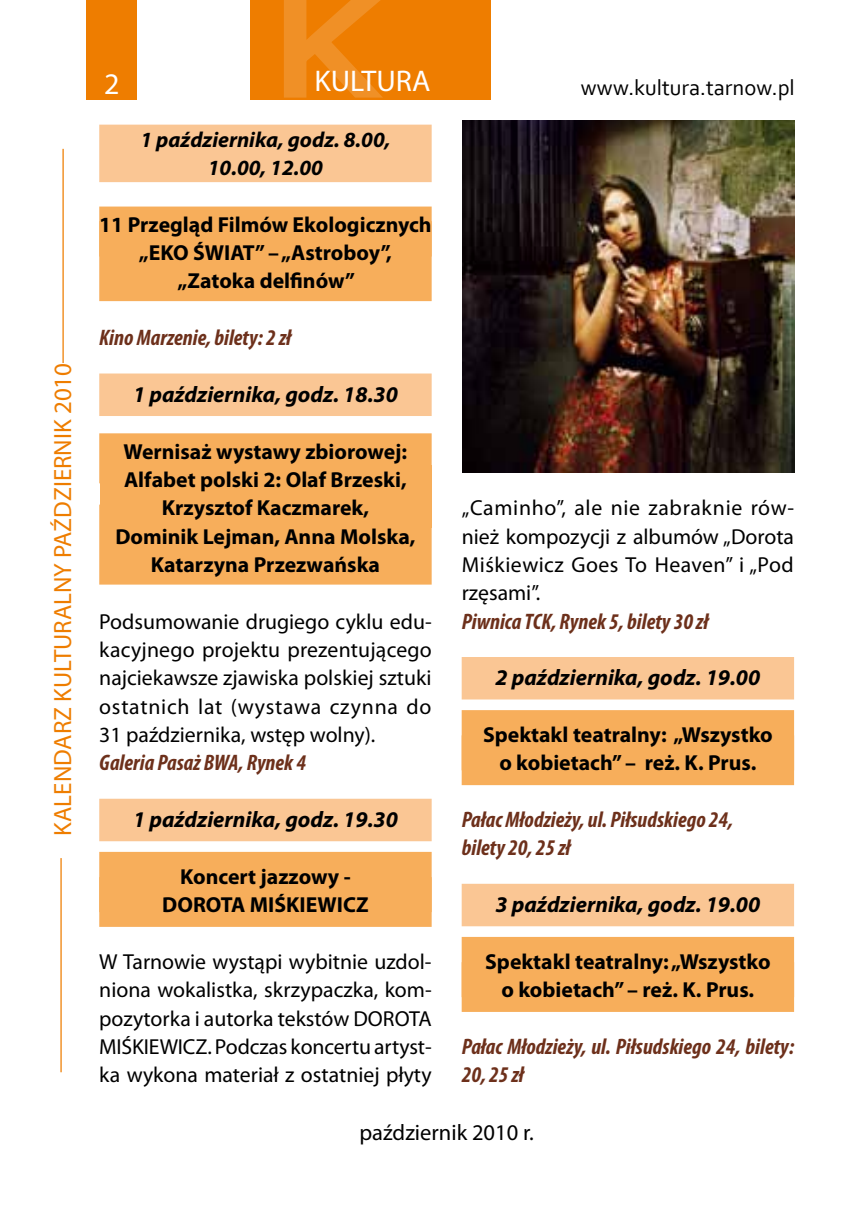
<style>
.page{position:relative;width:865px;height:1219px;background:#fff}
.page>*{position:absolute;margin:0;border:0;box-sizing:border-box;transform-origin:0 0}
.t1{font:30px "Myriad Pro";color:#fff}
.t2{font:25px "Myriad Pro";color:#ee7d00}
.t3{font:italic 700 condensed 22.5px/28.2px "Myriad Pro";color:#6d301b}
.t4{font:italic 700 22.5px "Myriad Pro";color:#000}
.t5{font:22.5px "Corbel";color:#000}
.t6{font:22.5px "Myriad Pro";color:#000}
.t7{font:21.75px/28.2px "Myriad Pro";color:#000;text-align:justify}
.t8{font:700 21.75px/28.2px "Myriad Pro";color:#000;text-align:center}
.t9{font:italic 700 21.75px/28.2px "Myriad Pro";color:#000;text-align:center}
</style>
<div class="page">
<div style="left:86px;top:0;width:51px;height:99px;background:#ee7d00"></div>
<div style="left:250px;top:0;width:241px;height:99px;background:#ee7d00"></div>
<svg style="left:281px;top:0;width:164px;height:100px"></svg>
<hr style="left:62px;top:149px;width:2px;height:214px;background:#ee7d00">
<hr style="left:60px;top:858px;width:2px;height:214px;background:#ee7d00">
<div style="left:100px;top:465px;width:332px;height:63px;background:#f7ae5b"></div>
<div style="left:99px;top:125px;width:332px;height:57px;background:#fac694"></div>
<div style="left:99px;top:207px;width:332px;height:50px;background:#f7ae5b"></div>
<div style="left:99px;top:221px;width:332px;height:80px;background:#f7ae5b"></div>
<div style="left:99px;top:373px;width:332px;height:43px;background:#fac694"></div>
<div style="left:99px;top:433px;width:332px;height:50px;background:#f7ae5b"></div>
<div style="left:99px;top:505px;width:332px;height:80px;background:#f7ae5b"></div>
<div style="left:99px;top:799px;width:332px;height:42px;background:#fac694"></div>
<div style="left:99px;top:852px;width:332px;height:75px;background:#f7ae5b"></div>
<div style="left:461px;top:657px;width:333px;height:42px;background:#fac694"></div>
<div style="left:461px;top:710px;width:333px;height:75px;background:#f7ae5b"></div>
<div style="left:461px;top:884px;width:333px;height:42px;background:#fac694"></div>
<div style="left:461px;top:937px;width:333px;height:75px;background:#f7ae5b"></div>
<img style="left:462px;top:120px;width:332px;height:352px">
<p class="t2" style="left:47px;top:836px;width:474px;rotate:-90deg">KALENDARZ KULTURALNY PAŹDZIERNIK 2010</p>
<h1 class="t1" style="left:104px;top:65px;width:17px">2</h1>
<h1 class="t1" style="left:314px;top:62px;width:118px">KULTURA</h1>
<p class="t5" style="left:581px;top:73px;width:215px">www.kultura.tarnow.pl</p>
<p class="t9" style="left:140px;top:125px;width:251px">1 października, godz. 8.00,<br>10.00, 12.00</p>
<p class="t8" style="left:99px;top:210px;width:334px">11 Przegląd Filmów Ekologicznych „EKO ŚWIAT” – „Astroboy”, „Zatoka delfinów”</p>
<p class="t3" style="left:99px;top:323px;width:193px">Kino Marzenie, bilety: 2 zł</p>
<p class="t4" style="left:133px;top:380px;width:266px">1 października, godz. 18.30</p>
<p class="t8" style="left:115px;top:436px;width:301px">Wernisaż wystawy zbiorowej:<br>Alfabet polski 2: Olaf Brzeski,<br>Krzysztof Kaczmarek,<br>Dominik Lejman, Anna Molska,<br>Katarzyna Przezwańska</p>
<p class="t7" style="left:99px;top:607px;width:334px">Podsumowanie drugiego cyklu edu&shy;kacyjnego projektu prezentującego najciekawsze zjawiska polskiej sztuki ostatnich lat (wystawa czynna do 31 października, wstęp wolny).</p>
<p class="t3" style="left:99px;top:748px;width:208px">Galeria Pasaż BWA, Rynek 4</p>
<p class="t4" style="left:133px;top:805px;width:266px">1 października, godz. 19.30</p>
<p class="t8" style="left:162px;top:862px;width:208px">Koncert jazzowy -<br>DOROTA MIŚKIEWICZ</p>
<p class="t7" style="left:99px;top:947px;width:334px">W Tarnowie wystąpi wybitnie uzdol&shy;niona wokalistka, skrzypaczka, kom&shy;pozytorka i autorka tekstów DOROTA MIŚKIEWICZ. Podczas koncertu artyst&shy;ka wykona materiał z ostatniej płyty</p>
<p class="t7" style="left:461px;top:493px;width:334px">„Caminho”, ale nie zabraknie rów&shy;nież kompozycji z albumów „Dorota Miśkiewicz Goes To Heaven” i „Pod rzęsami”.</p>
<p class="t3" style="left:461px;top:607px;width:248px">Piwnica TCK, Rynek 5, bilety 30 zł</p>
<p class="t4" style="left:495px;top:663px;width:266px">2 października, godz. 19.00</p>
<p class="t8" style="left:483px;top:720px;width:291px">Spektakl teatralny: „Wszystko o kobietach” – reż. K. Prus.</p>
<p class="t3" style="left:461px;top:805px;width:273px">Pałac Młodzieży, ul. Piłsudskiego 24, bilety 20, 25 zł</p>
<p class="t4" style="left:495px;top:890px;width:266px">3 października, godz. 19.00</p>
<p class="t8" style="left:485px;top:947px;width:287px">Spektakl teatralny: „Wszystko o kobietach” – reż. K. Prus.</p>
<p class="t3" style="left:461px;top:1032px;width:334px">Pałac Młodzieży, ul. Piłsudskiego 24, bilety:<br>20, 25 zł</p>
<p class="t6" style="left:359px;top:1119px;width:176px">październik 2010 r.</p>
</div>
